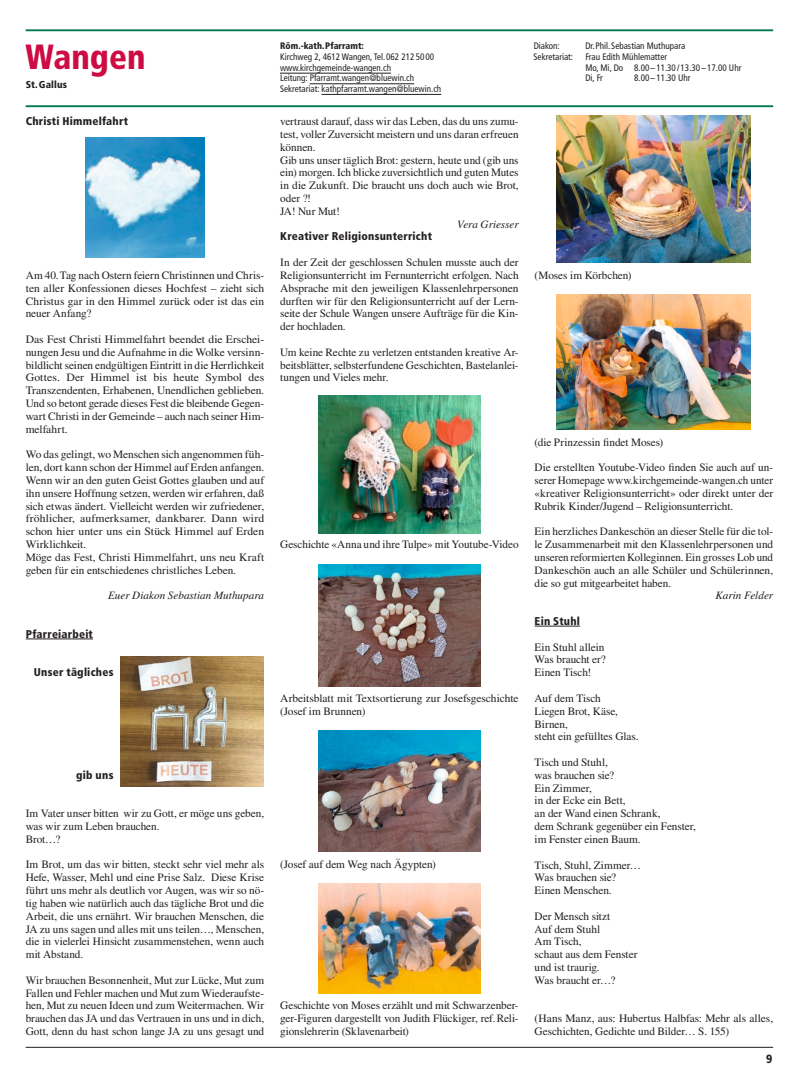
<style>
.page{position:relative;width:798px;height:1081px;background:#fff}
.page>*{position:absolute;margin:0;border:0;box-sizing:border-box;transform-origin:0 0}
.t1{font:900 condensed 35px "Frutiger";color:#cd0c44;scale:.95 1}
.t2{font:900 condensed 11.88px "Frutiger";color:#231f20}
.t3{font:11.25px/12.9px "Times";letter-spacing:-.005em;color:#231f20;text-align:justify}
.t4{font:900 condensed 11.25px "Frutiger";letter-spacing:.02em;color:#231f20}
.t5{font:italic 11.25px "Times";color:#231f20}
.t6{font:900 condensed 10px "Frutiger";letter-spacing:.015em;color:#231f20}
.t7{font:condensed 9.38px/10.6px "Frutiger";color:#231f20}
.t8{font:900 condensed 9.38px "Frutiger";color:#231f20}
</style>
<div class="page">
<hr style="left:26px;top:1047px;width:746px;height:1px;background:#231f20">
<hr style="left:26px;top:29px;width:746px;height:2px;background:#00794a">
<hr style="left:26px;top:105px;width:746px;height:2px;background:#00794a">
<hr style="left:280px;top:73px;width:111px;height:1px;background:#231f20">
<hr style="left:309px;top:84px;width:105px;height:1px;background:#231f20">
<hr style="left:321px;top:94px;width:120px;height:1px;background:#231f20">
<hr style="left:26px;top:638px;width:67px;height:1px;background:#231f20">
<img style="left:318px;top:395px;width:162px;height:138px">
<hr style="left:534px;top:626px;width:46px;height:1px;background:#231f20">
<img style="left:318px;top:565px;width:162px;height:122px">
<img style="left:121px;top:657px;width:142px;height:129px">
<img style="left:85px;top:138px;width:119px;height:119px">
<img style="left:318px;top:730px;width:162px;height:121px">
<img style="left:318px;top:883px;width:162px;height:110px">
<img style="left:556px;top:116px;width:194px;height:147px">
<img style="left:556px;top:294px;width:194px;height:135px">
<h1 class="t1" style="left:25px;top:35px;width:128px">Wangen</h1>
<p class="t6" style="left:26px;top:78px;width:43px">St.Gallus</p>
<p class="t4" style="left:26px;top:114px;width:104px">Christi Himmelfahrt</p>
<p class="t3" style="left:26px;top:269px;width:240px">Am 40.Tag nach Ostern feiern Christinnen und Chris&shy;ten aller Konfessionen dieses Hochfest – zieht sich Christus gar in den Himmel zurück oder ist das ein neuer Anfang?</p>
<p class="t3" style="left:26px;top:333px;width:240px">Das Fest Christi Himmelfahrt beendet die Erschei&shy;nungen Jesu und die Aufnahme in die Wolke versinn&shy;bildlicht seinen endgültigen Eintritt in die Herrlichkeit Gottes. Der Himmel ist bis heute Symbol des Transzendenten, Erhabenen, Unendlichen geblieben.<br>Und so betont gerade dieses Fest die bleibende Gegen&shy;wart Christi in der Gemeinde – auch nach seiner Him&shy;melfahrt.</p>
<p class="t3" style="left:26px;top:448px;width:240px;text-align:left">Wo das gelingt, wo Menschen sich angenommen füh&shy;len, dort kann schon der Himmel auf Erden anfangen.<br>Wenn wir an den guten Geist Gottes glauben und auf ihn unsere Hoffnung setzen, werden wir erfahren, daß sich etwas ändert. Vielleicht werden wir zufriedener, fröhlicher, aufmerksamer, dankbarer. Dann wird schon hier unter uns ein Stück Himmel auf Erden Wirklichkeit.<br>Möge das Fest, Christi Himmelfahrt, uns neu Kraft geben für ein entschiedenes christliches Leben.</p>
<p class="t5" style="left:108px;top:589px;width:158px">Euer Diakon Sebastian Muthupara</p>
<p class="t4" style="left:26px;top:627px;width:69px">Pfarreiarbeit</p>
<p class="t4" style="left:34px;top:665px;width:81px">Unser tägliches</p>
<p class="t4" style="left:76px;top:768px;width:39px">gib uns</p>
<p class="t3" style="left:26px;top:807px;width:240px;text-align:left">Im Vater unser bitten wir zu Gott, er möge uns geben, was wir zum Leben brauchen.<br>Brot…?</p>
<p class="t3" style="left:26px;top:858px;width:240px">Im Brot, um das wir bitten, steckt sehr viel mehr als Hefe, Wasser, Mehl und eine Prise Salz. Diese Krise führt uns mehr als deutlich vor Augen, was wir so nö&shy;tig haben wie natürlich auch das tägliche Brot und die Arbeit, die uns ernährt. Wir brauchen Menschen, die JA zu uns sagen und alles mit uns teilen…, Menschen, die in vielerlei Hinsicht zusammenstehen, wenn auch mit Abstand.</p>
<p class="t3" style="left:26px;top:973px;width:240px">Wir brauchen Besonnenheit, Mut zur Lücke, Mut zum Fallen und Fehler machen und Mut zum Wiederaufste&shy;hen, Mut zu neuen Ideen und zum Weitermachen. Wir brauchen das JA und das Vertrauen in uns und in dich, Gott, denn du hast schon lange JA zu uns gesagt und</p>
<p class="t8" style="left:280px;top:40px;width:85px">Röm.-kath.Pfarramt:</p>
<p class="t7" style="left:280px;top:52px;width:163px">Kirchweg 2, 4612 Wangen, Tel.062 212 50 00 www.kirchgemeinde-wangen.ch<br>Leitung: Pfarramt.wangen@bluewin.ch Sekretariat: kathpfarramt.wangen@bluewin.ch</p>
<p class="t3" style="left:280px;top:115px;width:240px;text-align:left">vertraust darauf, dass wir das Leben, das du uns zumu&shy;test, voller Zuversicht meistern und uns daran erfreuen können.<br>Gib uns unser täglich Brot: gestern, heute und (gib uns ein) morgen. Ich blicke zuversichtlich und guten Mutes in die Zukunft. Die braucht uns doch auch wie Brot, oder ?!<br>JA! Nur Mut!</p>
<p class="t5" style="left:457px;top:218px;width:63px">Vera Griesser</p>
<p class="t4" style="left:280px;top:230px;width:153px">Kreativer Religionsunterricht</p>
<p class="t3" style="left:280px;top:256px;width:240px">In der Zeit der geschlossen Schulen musste auch der Religionsunterricht im Fernunterricht erfolgen. Nach Absprache mit den jeweiligen Klassenlehrpersonen durften wir für den Religionsunterricht auf der Lern&shy;seite der Schule Wangen unsere Aufträge für die Kin&shy;der hochladen.</p>
<p class="t3" style="left:280px;top:345px;width:240px">Um keine Rechte zu verletzen entstanden kreative Ar&shy;beitsblätter, selbsterfundene Geschichten, Bastelanlei&shy;tungen und Vieles mehr.</p>
<p class="t7" style="left:533px;top:41px;width:28px">Diakon:</p>
<p class="t7" style="left:585px;top:41px;width:101px">Dr.Phil.Sebastian Muthupara</p>
<p class="t7" style="left:533px;top:52px;width:41px">Sekretariat:</p>
<p class="t7" style="left:585px;top:52px;width:157px">Frau Edith Mühlematter<br>Mo, Mi, Do 8.00–11.30 / 13.30–17.00 Uhr<br>Di, Fr</p>
<p class="t7" style="left:634px;top:73px;width:58px">8.00–11.30 Uhr</p>
<p class="t3" style="left:534px;top:269px;width:98px">(Moses im Körbchen)</p>
<p class="t3" style="left:280px;top:538px;width:240px">Geschichte «Anna und ihre Tulpe» mit Youtube-Video</p>
<p class="t3" style="left:280px;top:691px;width:240px">Arbeitsblatt mit Textsortierung zur Josefsgeschichte (Josef im Brunnen)</p>
<p class="t3" style="left:280px;top:858px;width:157px">(Josef auf dem Weg nach Ägypten)</p>
<p class="t3" style="left:280px;top:999px;width:240px">Geschichte von Moses erzählt und mit Schwarzenber&shy;ger-Figuren dargestellt von Judith Flückiger, ref.Reli&shy;gionslehrerin (Sklavenarbeit)</p>
<p class="t3" style="left:534px;top:435px;width:130px">(die Prinzessin findet Moses)</p>
<p class="t3" style="left:534px;top:461px;width:240px">Die erstellten Youtube-Video finden Sie auch auf un&shy;serer Homepage www.kirchgemeinde-wangen.ch unter «kreativer Religionsunterricht» oder direkt unter der Rubrik Kinder/Jugend – Religionsunterricht.</p>
<p class="t3" style="left:534px;top:525px;width:240px">Ein herzliches Dankeschön an dieser Stelle für die tol&shy;le Zusammenarbeit mit den Klassenlehrpersonen und unseren reformierten Kolleginnen. Ein grosses Lob und Dankeschön auch an alle Schüler und Schülerinnen, die so gut mitgearbeitet haben.</p>
<p class="t5" style="left:715px;top:589px;width:59px">Karin Felder</p>
<p class="t4" style="left:534px;top:614px;width:47px">Ein Stuhl</p>
<p class="t3" style="left:534px;top:640px;width:73px">Ein Stuhl allein Was braucht er?<br>Einen Tisch!</p>
<p class="t3" style="left:534px;top:691px;width:105px;text-align:left">Auf dem Tisch<br>Liegen Brot, Käse,<br>Birnen,<br>steht ein gefülltes Glas.</p>
<p class="t3" style="left:534px;top:755px;width:163px;text-align:left">Tisch und Stuhl,<br>was brauchen sie?<br>Ein Zimmer,<br>in der Ecke ein Bett,<br>an der Wand einen Schrank,<br>dem Schrank gegenüber ein Fenster, im Fenster einen Baum.</p>
<p class="t3" style="left:534px;top:858px;width:108px;text-align:left">Tisch, Stuhl, Zimmer…<br>Was brauchen sie?<br>Einen Menschen.</p>
<p class="t3" style="left:534px;top:909px;width:104px;text-align:left">Der Mensch sitzt<br>Auf dem Stuhl<br>Am Tisch,<br>schaut aus dem Fenster und ist traurig.<br>Was braucht er…?</p>
<p class="t3" style="left:534px;top:1012px;width:240px">(Hans Manz, aus: Hubertus Halbfas: Mehr als alles,<br>Geschichten, Gedichte und Bilder… S. 155)</p>
<p class="t2" style="left:766px;top:1052px;width:8px">9</p>
</div>
